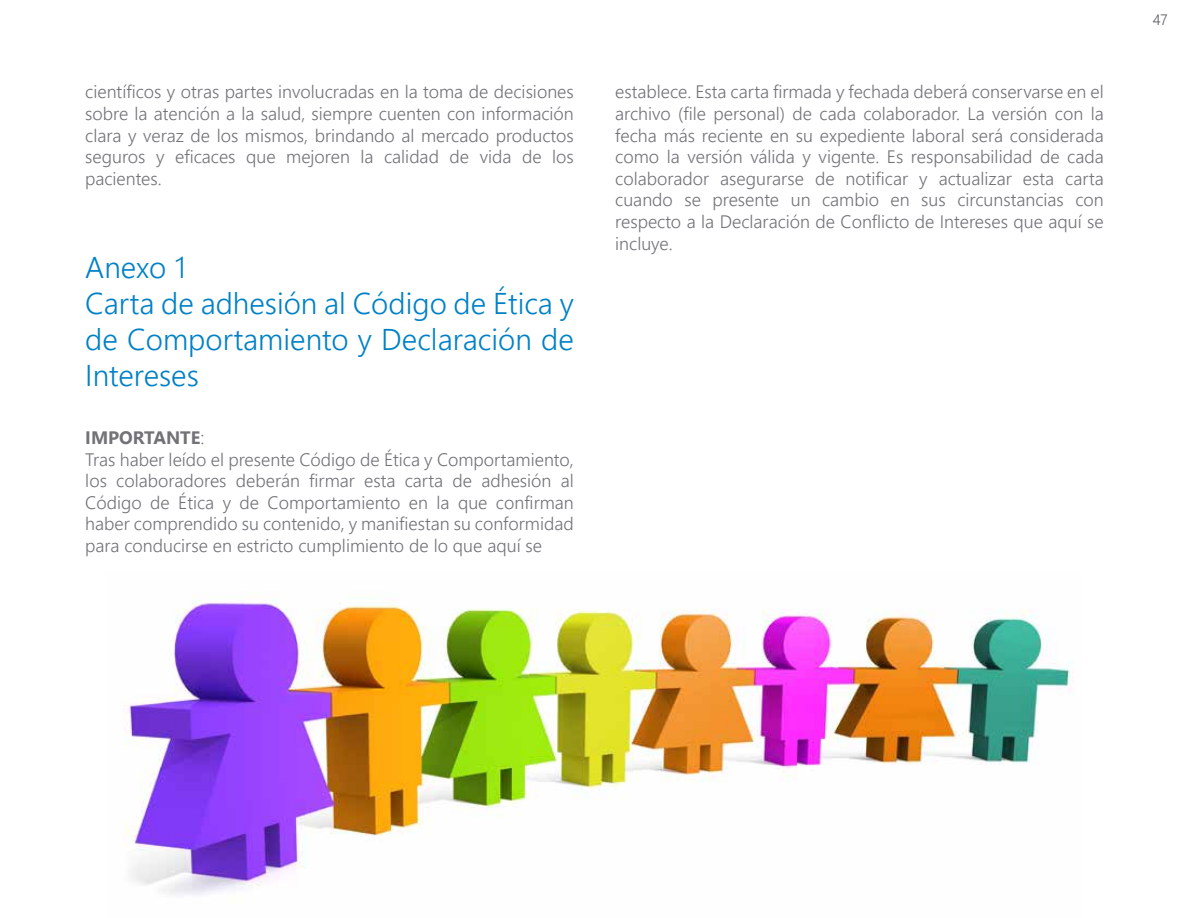
<style>
.page{position:relative;width:1188px;height:918px;background:#fff}
.page>*{position:absolute;margin:0;border:0;box-sizing:border-box;transform-origin:0 0}
.t1{font:300 30px/36px "Nirmala UI";color:#0081c6}
.t2{font:300 18px/21.6px "Nirmala UI";color:#737277;text-align:justify}
.t3{font:300 15px "Nirmala UI";color:#56585a;scale:.95 1}
.s1{font-weight:700}
</style>
<div class="page">
<img style="left:124px;top:594px;width:949px;height:302px">
<p class="t2" style="left:85px;top:80px;width:490px">científicos y otras partes involucradas en la toma de decisiones sobre la atención a la salud, siempre cuenten con información clara y veraz de los mismos, brindando al mercado productos seguros y eficaces que mejoren la calidad de vida de los pacientes.</p>
<h1 class="t1" style="left:85px;top:248px;width:490px">Anexo 1<br>Carta de adhesión al Código de Ética y de Comportamiento y Declaración de<br>Intereses</h1>
<p class="t2" style="left:85px;top:426px;width:490px;text-align:left"><span class="s1">IMPORTANTE</span>:<br>Tras haber leído el presente Código de Ética y Comportamiento, los colaboradores deberán firmar esta carta de adhesión al Código de Ética y de Comportamiento en la que confirman haber comprendido su contenido, y manifiestan su conformidad para conducirse en estricto cumplimiento de lo que aquí se</p>
<p class="t2" style="left:615px;top:80px;width:490px">establece. Esta carta firmada y fechada deberá conservarse en el archivo (file personal) de cada colaborador. La versión con la fecha más reciente en su expediente laboral será considerada como la versión válida y vigente. Es responsabilidad de cada colaborador asegurarse de notificar y actualizar esta carta cuando se presente un cambio en sus circunstancias con respecto a la Declaración de Conflicto de Intereses que aquí se incluye.</p>
<p class="t3" style="left:1153px;top:8px;width:17px">47</p>
</div>
